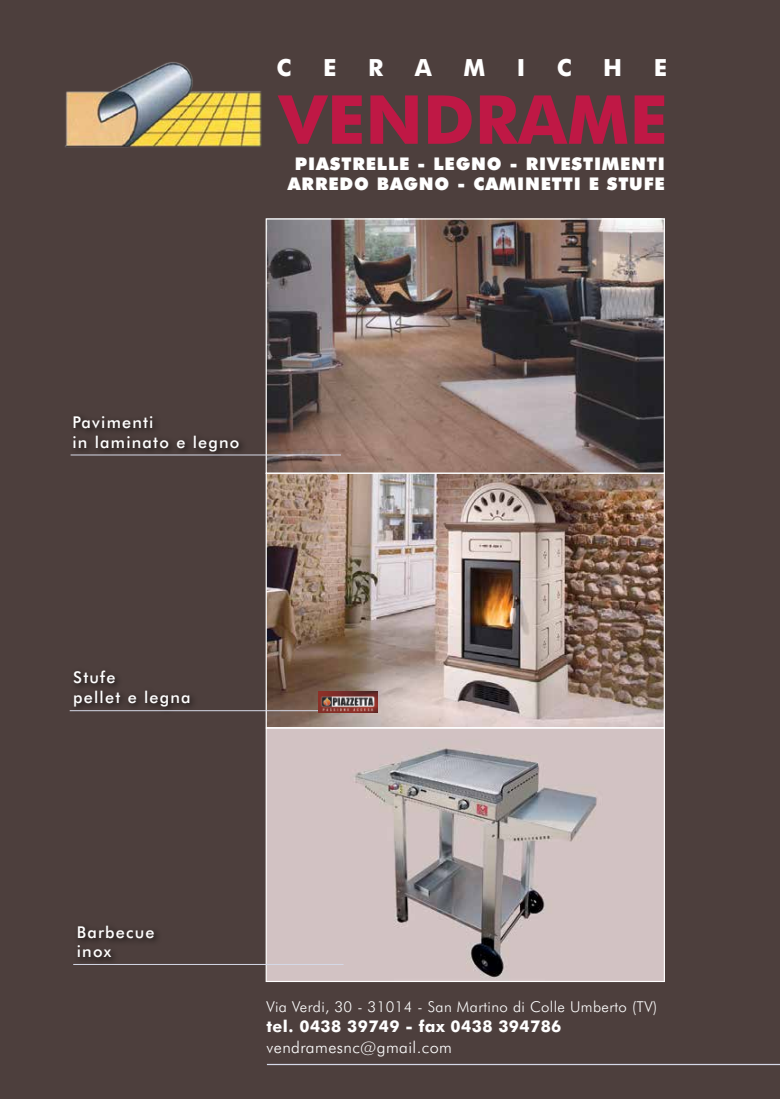
<style>
.page{position:relative;width:780px;height:1099px;background:#fff}
.page>*{position:absolute;margin:0;border:0;box-sizing:border-box;transform-origin:0 0}
.t1{font:700 67.62px "Futura BT";color:#bf1845}
.t2{font:700 23.62px "Futura BT";color:#fff}
.t3{font:900 17.5px/20px "Futura BT";letter-spacing:.05em;color:#fff;text-align:center}
.t4{font:500 16.25px/19.5px "Futura BT";letter-spacing:.075em;color:#fff}
.t5{font:700 16.25px "Futura BT";letter-spacing:.025em;color:#fff}
.t6{font:300 16.25px "Futura BT";letter-spacing:.025em;color:#fff}
.t7{font:300 15px "Futura BT";letter-spacing:.025em;color:#fff}
</style>
<div class="page">
<div style="left:0;top:0;width:780px;height:1098px;background:#4d3f3d"></div>
<img style="left:267px;top:220px;width:396px;height:760px">
<div style="left:265px;top:472px;width:400px;height:256px;border:1px solid #fff"></div>
<div style="left:265px;top:727px;width:400px;height:255px;border:1px solid #fff"></div>
<img style="left:64px;top:61px;width:197px;height:87px">
<div style="left:74px;top:921px;width:89px;height:44px;background:#000;opacity:.75"></div>
<hr style="left:73px;top:964px;width:270px;height:1px;background:#d6d9e8">
<hr style="left:267px;top:1063px;width:513px;height:2px;background:#d6d9e8">
<div style="left:69px;top:412px;width:178px;height:48px;background:#000;opacity:.75"></div>
<hr style="left:71px;top:454px;width:270px;height:1px;background:#d6d9e8">
<div style="left:70px;top:666px;width:128px;height:48px;background:#000;opacity:.75"></div>
<hr style="left:70px;top:710px;width:270px;height:1px;background:#d6d9e8">
<img style="left:319px;top:691px;width:58px;height:21px">
<h2 class="t2" style="left:276px;top:53px;width:16px">C</h2>
<h2 class="t2" style="left:323px;top:53px;width:15px">E</h2>
<h2 class="t2" style="left:368px;top:53px;width:17px">R</h2>
<h2 class="t2" style="left:414px;top:53px;width:19px">A</h2>
<h2 class="t2" style="left:463px;top:53px;width:23px">M</h2>
<h2 class="t2" style="left:517px;top:53px;width:10px">I</h2>
<h2 class="t2" style="left:557px;top:53px;width:16px">C</h2>
<h2 class="t2" style="left:603px;top:53px;width:20px">H</h2>
<h2 class="t2" style="left:653px;top:53px;width:15px">E</h2>
<h1 class="t1" style="left:279px;top:78px;width:390px">VENDRAME</h1>
<p class="t3" style="left:288px;top:154px;width:378px">PIASTRELLE - LEGNO - RIVESTIMENTI<br>ARREDO BAGNO - CAMINETTI E STUFE</p>
<p class="t4" style="left:72px;top:412px;width:169px">Pavimenti<br>in laminato e legno</p>
<p class="t4" style="left:73px;top:667px;width:119px">Stufe<br>pellet e legna</p>
<p class="t4" style="left:77px;top:922px;width:79px">Barbecue inox</p>
<p class="t7" style="left:266px;top:998px;width:392px">Via Verdi, 30 - 31014 - San Martino di Colle Umberto (TV)</p>
<p class="t5" style="left:266px;top:1016px;width:296px">tel. 0438 39749 - fax 0438 394786</p>
<p class="t6" style="left:266px;top:1036px;width:187px">vendramesnc@gmail.com</p>
</div>
